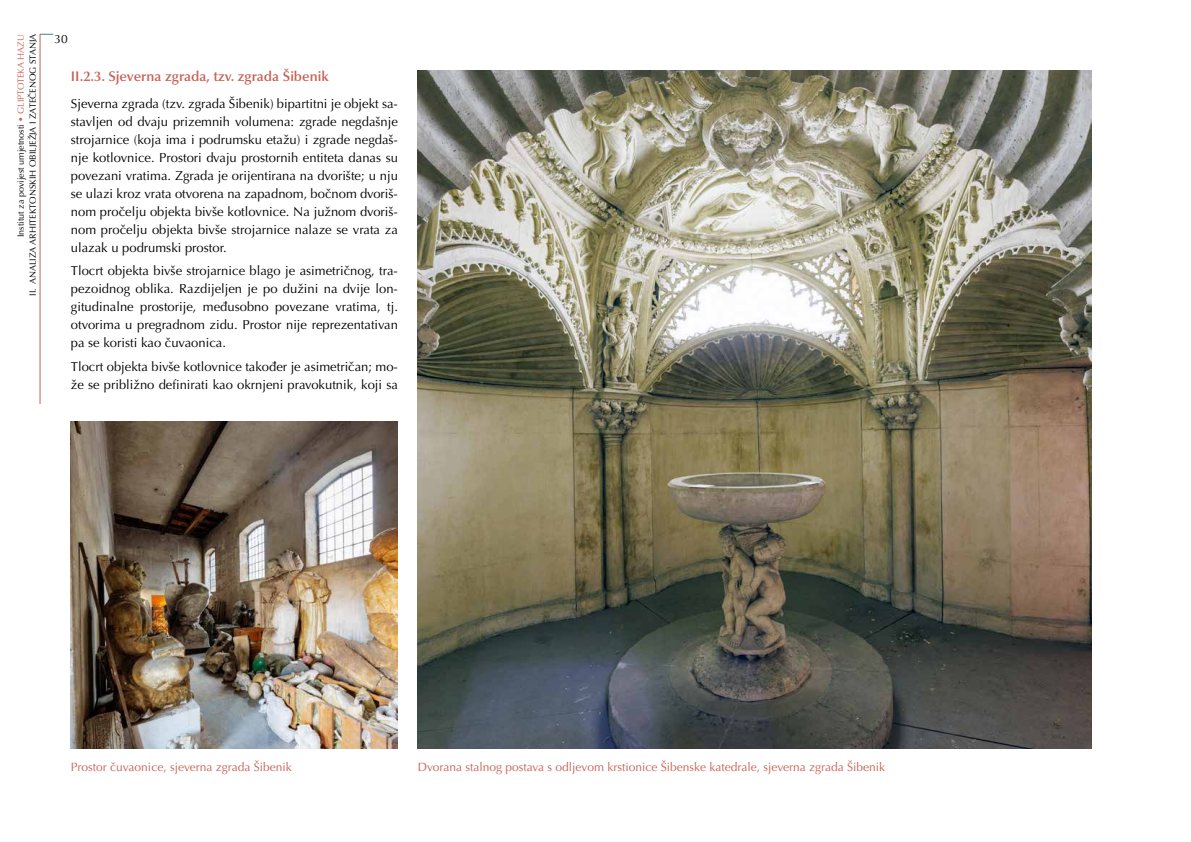
<style>
.page{position:relative;width:1191px;height:842px;background:#fff}
.page>*{position:absolute;margin:0;border:0;box-sizing:border-box;transform-origin:0 0}
.t1{font:600 14px "Optima LT Pro";color:#c66356}
.t2{font:13px/18px "Optima LT Pro";color:#000;text-align:justify}
.t3{font:12px "Optima LT Pro";color:#c66356}
.t4{font:12px "Optima LT Pro";color:#000}
.t5{font:9px/11.8px "Optima LT Pro";color:#000;text-align:right}
.s1{color:#c66356}
</style>
<div class="page">
<hr style="left:40px;top:34px;width:1px;height:370px;background:#c66356">
<svg style="left:40px;top:34px;width:13px;height:1px"></svg>
<img style="left:71px;top:421px;width:327px;height:327px">
<img style="left:418px;top:71px;width:673px;height:677px">
<p class="t5" style="left:15px;top:296px;width:263px;rotate:-90deg">Institut za povijest umjetnosti <span class="s1">• GLIPTOTEKA HAZU<br></span>II. ANALIZA ARHITEKTONSKIH OBILJEŽJA I ZATEČENOG STANJA</p>
<p class="t4" style="left:54px;top:31px;width:15px">30</p>
<p class="t1" style="left:71px;top:68px;width:259px">II.2.3. Sjeverna zgrada, tzv. zgrada Šibenik</p>
<p class="t2" style="left:71px;top:94px;width:328px">Sjeverna zgrada (tzv. zgrada Šibenik) bipartitni je objekt sa&shy;stavljen od dvaju prizemnih volumena: zgrade negdašnje strojarnice (koja ima i podrumsku etažu) i zgrade negdaš&shy;nje kotlovnice. Prostori dvaju prostornih entiteta danas su povezani vratima. Zgrada je orijentirana na dvorište; u nju se ulazi kroz vrata otvorena na zapadnom, bočnom dvoriš&shy;nom pročelju objekta bivše kotlovnice. Na južnom dvoriš&shy;nom pročelju objekta bivše strojarnice nalaze se vrata za ulazak u podrumski prostor.</p>
<p class="t2" style="left:71px;top:262px;width:328px">Tlocrt objekta bivše strojarnice blago je asimetričnog, tra&shy;pezoidnog oblika. Razdijeljen je po dužini na dvije lon&shy;gitudinalne prostorije, međusobno povezane vratima, tj. otvorima u pregradnom zidu. Prostor nije reprezentativan pa se koristi kao čuvaonica.</p>
<p class="t2" style="left:71px;top:358px;width:328px">Tlocrt objekta bivše kotlovnice također je asimetričan; mo&shy;že se približno definirati kao okrnjeni pravokutnik, koji sa</p>
<p class="t3" style="left:71px;top:759px;width:222px">Prostor čuvaonice, sjeverna zgrada Šibenik</p>
<p class="t3" style="left:418px;top:759px;width:469px">Dvorana stalnog postava s odljevom krstionice Šibenske katedrale, sjeverna zgrada Šibenik</p>
</div>
